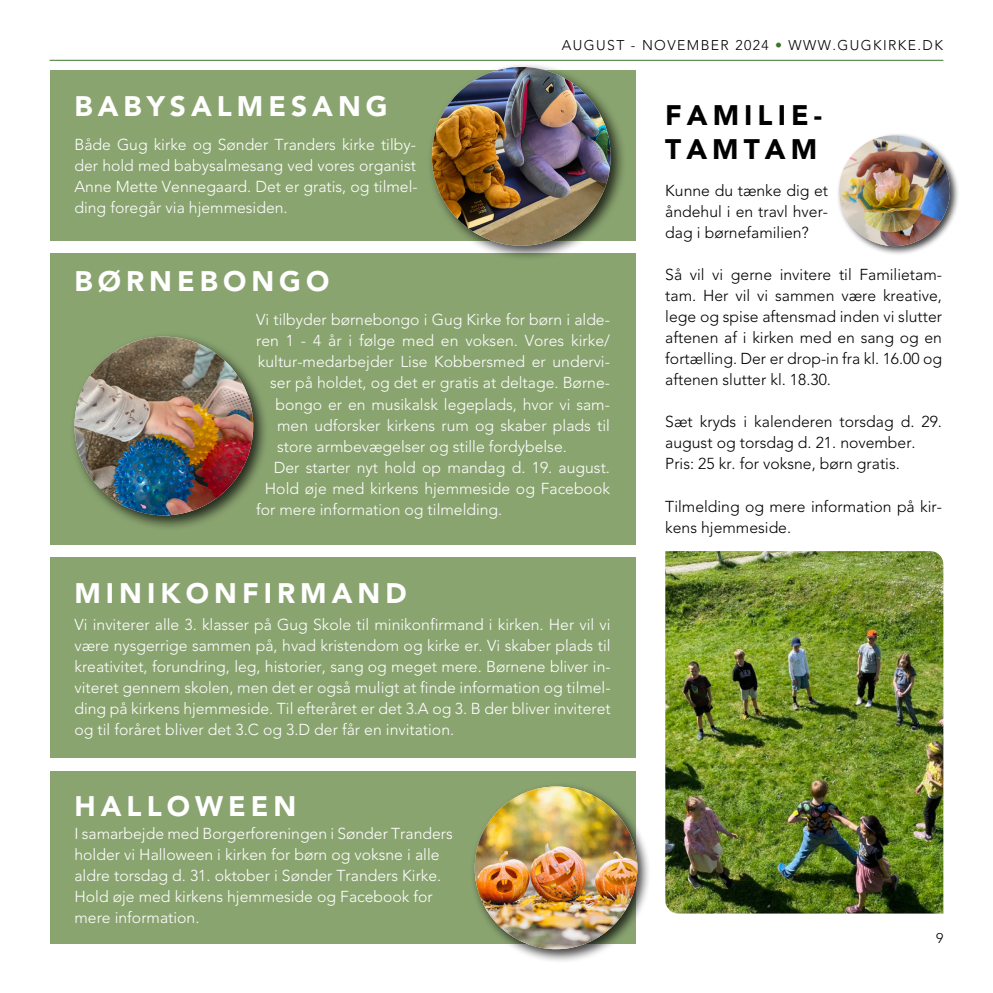
<style>
.page{position:relative;width:993px;height:993px;background:#fff}
.page>*{position:absolute;margin:0;border:0;box-sizing:border-box;transform-origin:0 0}
.t1{font:900 28px "Avenir";letter-spacing:.18em;color:#fff}
.t2{font:900 28px "Avenir";letter-spacing:.18em;color:#000}
.t3{font:300 15.75px/21px "Avenir";color:#fff}
.t4{font:300 15.75px/21px "Avenir";color:#000;text-align:justify}
.t5{font:300 14px "Avenir";letter-spacing:.1em;color:#000}
.s1{color:#3b762a}
</style>
<div class="page">
<div style="left:50px;top:253px;width:585px;height:291px;background:#8aa470"></div>
<div style="left:50px;top:70px;width:585px;height:171px;background:#8aa470"></div>
<div style="left:50px;top:557px;width:585px;height:200px;background:#8aa470"></div>
<div style="left:50px;top:770px;width:585px;height:173px;background:#8aa470"></div>
<hr style="left:50px;top:60px;width:893px;height:1px;background:#3b762a">
<img style="left:665px;top:551px;width:278px;height:362px">
<div style="left:69px;top:331px;width:200px;height:200px;background:#000;opacity:.75"></div>
<img style="left:74px;top:336px;width:179px;height:179px;border-radius:89px">
<div style="left:470px;top:781px;width:181px;height:181px;background:#000;opacity:.75"></div>
<img style="left:474px;top:786px;width:163px;height:162px;border-radius:81px">
<div style="left:426px;top:62px;width:200px;height:199px;background:#000;opacity:.75"></div>
<img style="left:432px;top:67px;width:178px;height:179px;border-radius:89px">
<div style="left:836px;top:132px;width:123px;height:124px;background:#000;opacity:.75"></div>
<img style="left:838px;top:135px;width:111px;height:111px;border-radius:55px">
<h1 class="t1" style="left:74px;top:89px;width:315px">BABYSALMESANG</h1>
<p class="t5" style="left:561px;top:37px;width:382px">AUGUST - NOVEMBER 2024 <span class="s1">•</span> WWW.GUGKIRKE.DK</p>
<h1 class="t2" style="left:665px;top:99px;width:158px">FAMILIE-</h1>
<p class="t3" style="left:74px;top:134px;width:343px">Både Gug kirke og Sønder Tranders kirke tilby&shy;der hold med babysalmesang ved vores organist</p>
<h1 class="t2" style="left:665px;top:132px;width:153px">TAMTAM</h1>
<p class="t3" style="left:74px;top:176px;width:345px">Anne Mette Vennegaard. Det er gratis, og tilmel&shy;ding foregår via hjemmesiden.</p>
<p class="t4" style="left:665px;top:180px;width:164px">Kunne du tænke dig et åndehul i en travl hver&shy;dag i børnefamilien?</p>
<p class="t4" style="left:665px;top:264px;width:278px">Så vil vi gerne invitere til Familietam&shy;tam. Her vil vi sammen være kreative, lege og spise aftensmad inden vi slutter aftenen af i kirken med en sang og en fortælling. Der er drop-in fra kl. 16.00 og aftenen slutter kl. 18.30.</p>
<p class="t4" style="left:665px;top:411px;width:278px;text-align:left">Sæt kryds i kalenderen torsdag d. 29. august og torsdag d. 21. november.<br>Pris: 25 kr. for voksne, børn gratis.</p>
<p class="t4" style="left:665px;top:495px;width:278px">Tilmelding og mere information på kir&shy;kens hjemmeside.</p>
<h1 class="t1" style="left:74px;top:264px;width:256px">BØRNEBONGO</h1>
<p class="t3" style="left:256px;top:309px;width:355px">Vi tilbyder børnebongo i Gug Kirke for børn i alde-</p>
<p class="t3" style="left:256px;top:330px;width:355px">ren 1 - 4 år i følge med en voksen. Vores kirke/</p>
<p class="t3" style="left:258px;top:351px;width:353px">kultur-medarbejder Lise Kobbersmed er undervi-</p>
<p class="t3" style="left:270px;top:372px;width:341px">ser på holdet, og det er gratis at deltage. Børne-</p>
<p class="t3" style="left:275px;top:393px;width:336px">bongo er en musikalsk legeplads, hvor vi sam-</p>
<p class="t3" style="left:277px;top:414px;width:334px">men udforsker kirkens rum og skaber plads til</p>
<p class="t3" style="left:277px;top:435px;width:291px">store armbevægelser og stille fordybelse.</p>
<p class="t3" style="left:273px;top:456px;width:338px">Der starter nyt hold op mandag d. 19. august.</p>
<p class="t3" style="left:265px;top:477px;width:346px">Hold øje med kirkens hjemmeside og Facebook</p>
<p class="t3" style="left:256px;top:498px;width:247px">for mere information og tilmelding.</p>
<h1 class="t1" style="left:74px;top:576px;width:333px">MINIKONFIRMAND</h1>
<p class="t3" style="left:74px;top:613px;width:537px;text-align:justify">Vi inviterer alle 3. klasser på Gug Skole til minikonfirmand i kirken. Her vil vi være nysgerrige sammen på, hvad kristendom og kirke er. Vi skaber plads til kreativitet, forundring, leg, historier, sang og meget mere. Børnene bliver in&shy;viteret gennem skolen, men det er også muligt at finde information og tilmel&shy;ding på kirkens hjemmeside. Til efteråret er det 3.A og 3. B der bliver inviteret og til foråret bliver det 3.C og 3.D der får en invitation.</p>
<h1 class="t1" style="left:74px;top:789px;width:223px">HALLOWEEN</h1>
<p class="t3" style="left:74px;top:822px;width:379px">I samarbejde med Borgerforeningen i Sønder Tranders holder vi Halloween i kirken for børn og voksne i alle aldre torsdag d. 31. oktober i Sønder Tranders Kirke.<br>Hold øje med kirkens hjemmeside og Facebook for mere information.</p>
<p class="t5" style="left:935px;top:929px;width:9px">9</p>
</div>
